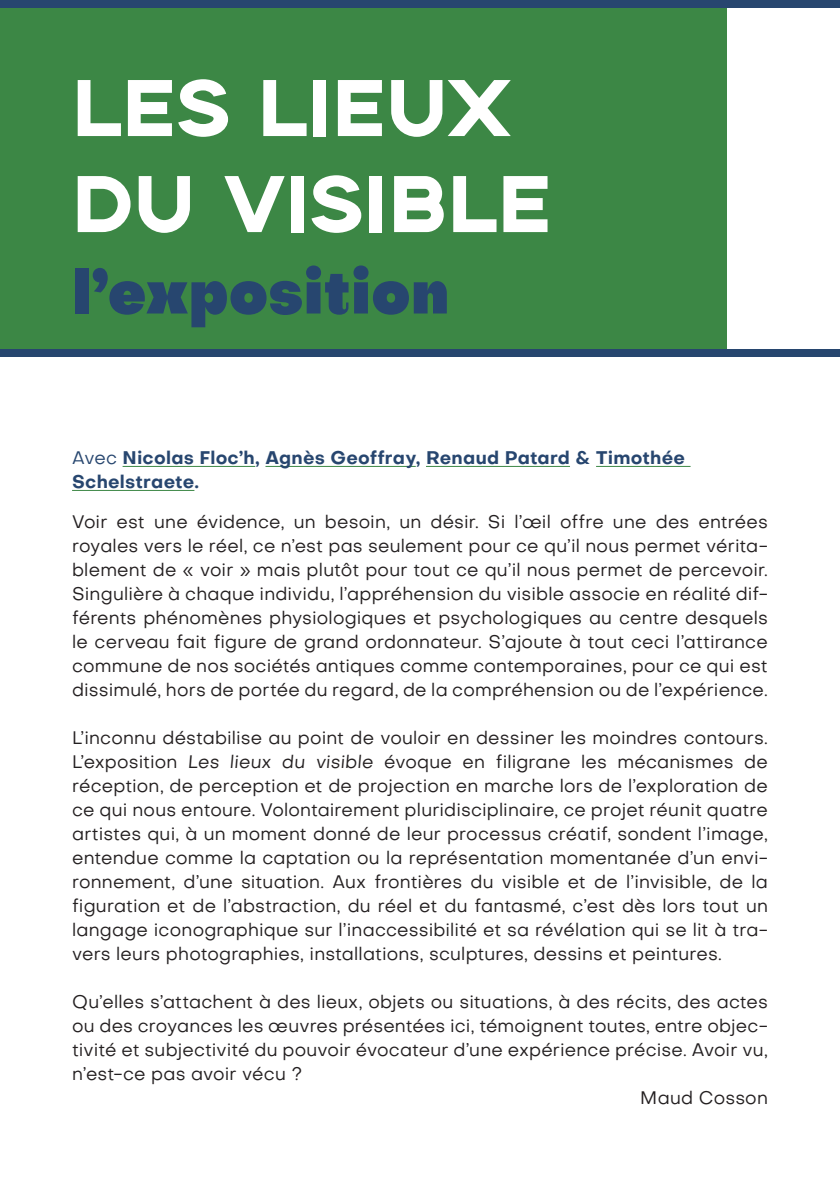
<style>
.page{position:relative;width:840px;height:1191px;background:#fff}
.page>*{position:absolute;margin:0;border:0;box-sizing:border-box;transform-origin:0 0}
.t1{font:80px/96px "Aemstel";letter-spacing:.005em;color:#fff}
.t2{font:900 60px "Subjectivity";color:#27466f}
.t3{font:18px/24px "Objectivity";letter-spacing:.005em;color:#231f20;text-align:justify}
.t4{font:700 18px/24px "Objectivity";letter-spacing:.01em;color:#27466f}
.s1{font-weight:400}
.s2{font-style:italic}
</style>
<div class="page">
<div style="left:0;top:4px;width:726px;height:353px;background:#3c8745"></div>
<div style="left:0;top:350px;width:839px;height:7px;background:#27466f"></div>
<div style="left:0;top:0;width:839px;height:7px;background:#27466f"></div>
<hr style="left:122px;top:466px;width:133px;height:1px;background:#3c8745">
<hr style="left:265px;top:466px;width:150px;height:1px;background:#3c8745">
<hr style="left:426px;top:466px;width:143px;height:1px;background:#3c8745">
<hr style="left:595px;top:466px;width:95px;height:1px;background:#3c8745">
<hr style="left:72px;top:490px;width:122px;height:1px;background:#3c8745">
<h1 class="t1" style="left:72px;top:64px;width:480px">LES LIEUX<br>DU VISIBLE</h1>
<h2 class="t2" style="left:72px;top:244px;width:378px">l’exposition</h2>
<p class="t4" style="left:72px;top:445px;width:614px"><span class="s1">Avec</span> Nicolas Floc’h, Agnès Geoffray, Renaud Patard &amp; Timothée<br>Schelstraete.</p>
<p class="t3" style="left:72px;top:509px;width:697px">Voir est une évidence, un besoin, un désir. Si l’œil offre une des entrées royales vers le réel, ce n’est pas seulement pour ce qu’il nous permet vérita&shy;blement de « voir » mais plutôt pour tout ce qu’il nous permet de percevoir.<br>Singulière à chaque individu, l’appréhension du visible associe en réalité dif&shy;férents phénomènes physiologiques et psychologiques au centre desquels le cerveau fait figure de grand ordonnateur. S’ajoute à tout ceci l’attirance commune de nos sociétés antiques comme contemporaines, pour ce qui est dissimulé, hors de portée du regard, de la compréhension ou de l’expérience.</p>
<p class="t3" style="left:72px;top:725px;width:697px">L’inconnu déstabilise au point de vouloir en dessiner les moindres contours.<br>L’exposition <span class="s2">Les lieux du visible</span> évoque en filigrane les mécanismes de réception, de perception et de projection en marche lors de l’exploration de ce qui nous entoure. Volontairement pluridisciplinaire, ce projet réunit quatre artistes qui, à un moment donné de leur processus créatif, sondent l’image, entendue comme la captation ou la représentation momentanée d’un envi&shy;ronnement, d’une situation. Aux frontières du visible et de l’invisible, de la figuration et de l’abstraction, du réel et du fantasmé, c’est dès lors tout un langage iconographique sur l’inaccessibilité et sa révélation qui se lit à tra&shy;vers leurs photographies, installations, sculptures, dessins et peintures.</p>
<p class="t3" style="left:72px;top:989px;width:697px">Qu’elles s’attachent à des lieux, objets ou situations, à des récits, des actes</p>
<p class="t3" style="left:72px;top:1013px;width:697px">ou des croyances les œuvres présentées ici, témoignent toutes, entre objec-</p>
<p class="t3" style="left:72px;top:1037px;width:697px">tivité et subjectivité du pouvoir évocateur d’une expérience précise. Avoir vu,</p>
<p class="t3" style="left:72px;top:1061px;width:231px">n’est-ce pas avoir vécu ?</p>
<p class="t3" style="left:640px;top:1085px;width:129px">Maud Cosson</p>
</div>
